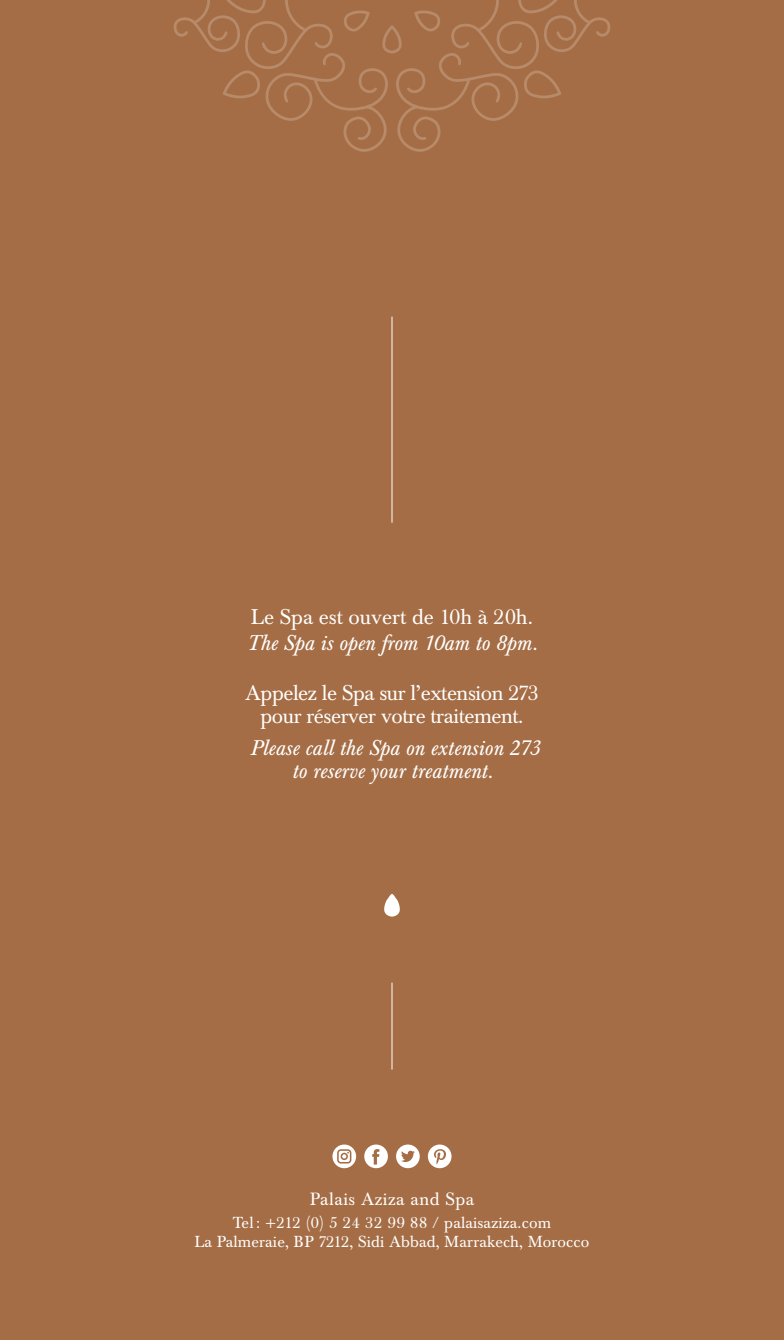
<style>
.page{position:relative;width:784px;height:1340px;background:#fff}
.page>*{position:absolute;margin:0;border:0;box-sizing:border-box;transform-origin:0 0}
.t1{font:italic 21px/22.8px "Baskerville BE";color:#fff;text-align:center}
.t2{font:21px/22.8px "Baskerville BE";letter-spacing:-.02em;color:#fff;text-align:center}
.t3{font:21px "Baskerville BE";color:#fff}
.t4{font:17.5px "Baskerville BE";letter-spacing:.03em;color:#fff}
.t5{font:15.75px/18.9px "Baskerville BE";letter-spacing:.01em;color:#fff;text-align:center}
</style>
<div class="page">
<div style="left:0;top:0;width:784px;height:1339px;background:#a56d45"></div>
<svg style="left:384px;top:894px;width:16px;height:22px"></svg>
<svg style="left:332px;top:1144px;width:24px;height:24px"></svg>
<svg style="left:364px;top:1144px;width:24px;height:24px"></svg>
<svg style="left:396px;top:1144px;width:24px;height:24px"></svg>
<svg style="left:428px;top:1144px;width:23px;height:24px"></svg>
<svg style="left:173px;top:0;width:438px;height:152px"></svg>
<hr style="left:391px;top:982px;width:1px;height:87px;background:#fff">
<hr style="left:391px;top:316px;width:1px;height:207px;background:#fff">
<h1 class="t3" style="left:251px;top:605px;width:284px">Le Spa est ouvert de 10h à 20h.</h1>
<h1 class="t1" style="left:247px;top:632px;width:291px">The Spa is open from 10am to 8pm.</h1>
<h1 class="t2" style="left:245px;top:682px;width:295px">Appelez le Spa sur l’extension 273 pour réserver votre traitement.</h1>
<h1 class="t1" style="left:250px;top:737px;width:291px">Please call the Spa on extension 273 to reserve your treatment.</h1>
<p class="t4" style="left:310px;top:1189px;width:166px">Palais Aziza and Spa</p>
<p class="t5" style="left:194px;top:1213px;width:396px">Tel: +212 (0) 5 24 32 99 88 / palaisaziza.com<br>La Palmeraie, BP 7212, Sidi Abbad, Marrakech, Morocco</p>
</div>
